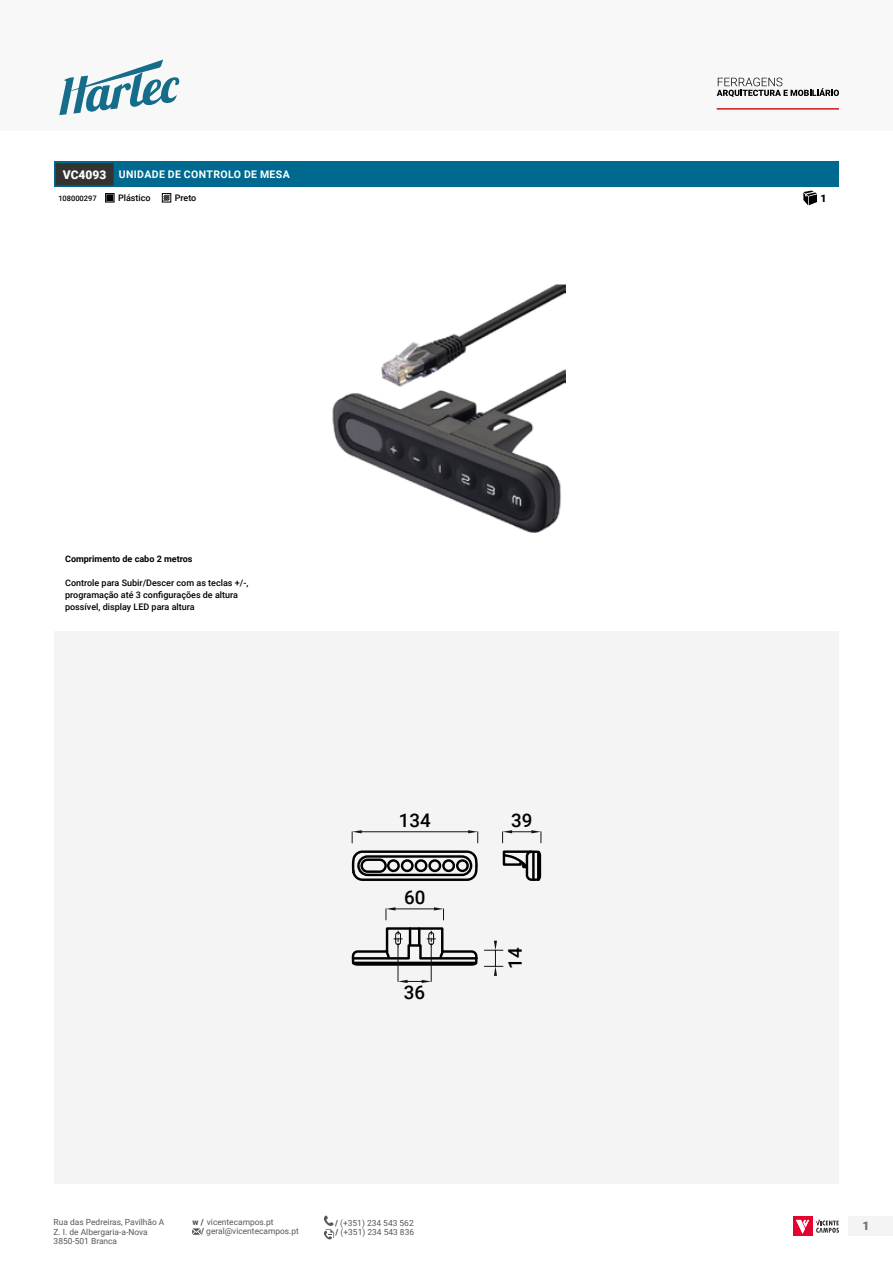
<style>
.page{position:relative;width:893px;height:1263px;background:#fff}
.page>*{position:absolute;margin:0;border:0;box-sizing:border-box;transform-origin:0 0}
.t1{font:500 18.75px "Roboto";color:#000}
.t2{font:900 12px "Roboto";color:#706f6f}
.t3{font:700 10.5px "Roboto";letter-spacing:.035em;color:#fff}
.t4{font:900 10.5px "Roboto";color:#000}
.t5{font:500 9px/12px "Roboto";color:#000}
.t6{font:700 9px "Roboto";color:#000}
.t7{font:8.4px/9.6px "Roboto";color:#575756}
.t8{font:500 7.5px "Roboto";color:#000}
.s1{font-weight:900;font-size:12px}
.s2{font-weight:900}
</style>
<div class="page">
<div style="left:0;top:0;width:893px;height:131px;background:#f8f8f8"></div>
<svg style="left:59px;top:60px;width:120px;height:55px"></svg>
<div style="left:849px;top:1216px;width:44px;height:20px;background:#f4f4f4"></div>
<svg style="left:717px;top:78px;width:122px;height:19px"></svg>
<hr style="left:717px;top:108px;width:122px;height:2px;background:#cd171a">
<div style="left:793px;top:1216px;width:19px;height:20px;background:#e4032e"></div>
<svg style="left:796px;top:1220px;width:13px;height:14px"></svg>
<svg style="left:816px;top:1219px;width:23px;height:14px"></svg>
<svg style="left:192px;top:1228px;width:9px;height:7px"></svg>
<svg style="left:324px;top:1215px;width:10px;height:24px"></svg>
<img style="left:332px;top:284px;width:234px;height:249px">
<div style="left:54px;top:631px;width:785px;height:553px;background:#f4f4f4"></div>
<svg style="left:502px;top:850px;width:39px;height:31px"></svg>
<hr style="left:537px;top:852px;width:2px;height:27px;background:#000">
<hr style="left:532px;top:852px;width:3px;height:27px;background:#000">
<svg style="left:502px;top:830px;width:39px;height:13px"></svg>
<svg style="left:352px;top:830px;width:127px;height:90px"></svg>
<svg style="left:352px;top:927px;width:151px;height:56px"></svg>
<div style="left:54px;top:162px;width:785px;height:25px;background:#00698f"></div>
<div style="left:54px;top:162px;width:61px;height:25px;background:#333332;border:2px solid #00698f"></div>
<svg style="left:803px;top:191px;width:14px;height:14px"></svg>
<div style="left:105px;top:193px;width:9px;height:9px;border:1px solid #000"></div>
<svg style="left:107px;top:195px;width:6px;height:6px"></svg>
<svg style="left:162px;top:193px;width:9px;height:10px"></svg>
<p class="t3" style="left:63px;top:167px;width:228px"><span class="s1">VC4093</span> UNIDADE DE CONTROLO DE MESA</p>
<p class="t8" style="left:58px;top:193px;width:40px">108000297</p>
<p class="t5" style="left:118px;top:192px;width:34px">Plástico</p>
<p class="t5" style="left:175px;top:192px;width:23px">Preto</p>
<p class="t4" style="left:820px;top:191px;width:8px">1</p>
<p class="t6" style="left:65px;top:552px;width:129px">Comprimento de cabo 2 metros</p>
<p class="t5" style="left:65px;top:576px;width:185px">Controle para Subir/Descer com as teclas +/-, programação até 3 configurações de altura possível, display LED para altura</p>
<h1 class="t1" style="left:399px;top:807px;width:33px">134</h1>
<h1 class="t1" style="left:511px;top:807px;width:23px">39</h1>
<h1 class="t1" style="left:404px;top:885px;width:23px">60</h1>
<h1 class="t1" style="left:404px;top:980px;width:23px">36</h1>
<h1 class="t1" style="left:502px;top:969px;width:23px;rotate:-90deg">14</h1>
<p class="t7" style="left:54px;top:1217px;width:112px">Rua das Pedreiras, Pavilhão A</p>
<p class="t7" style="left:335px;top:1217px;width:80px"><span class="s2">/</span> (+351) 234 543 562</p>
<p class="t7" style="left:54px;top:1226px;width:96px">Z. I. de Albergaria-a-Nova<br>3850-501 Branca</p>
<p class="t7" style="left:201px;top:1217px;width:99px;line-height:9.1px;text-indent:-9px"><span class="s2">w /</span> vicentecampos.pt<br><span class="s2">/</span> geral@vicentecampos.pt</p>
<p class="t7" style="left:336px;top:1227px;width:80px"><span class="s2">/</span> (+351) 234 543 836</p>
<h2 class="t2" style="left:862px;top:1217px;width:8px">1</h2>
</div>
